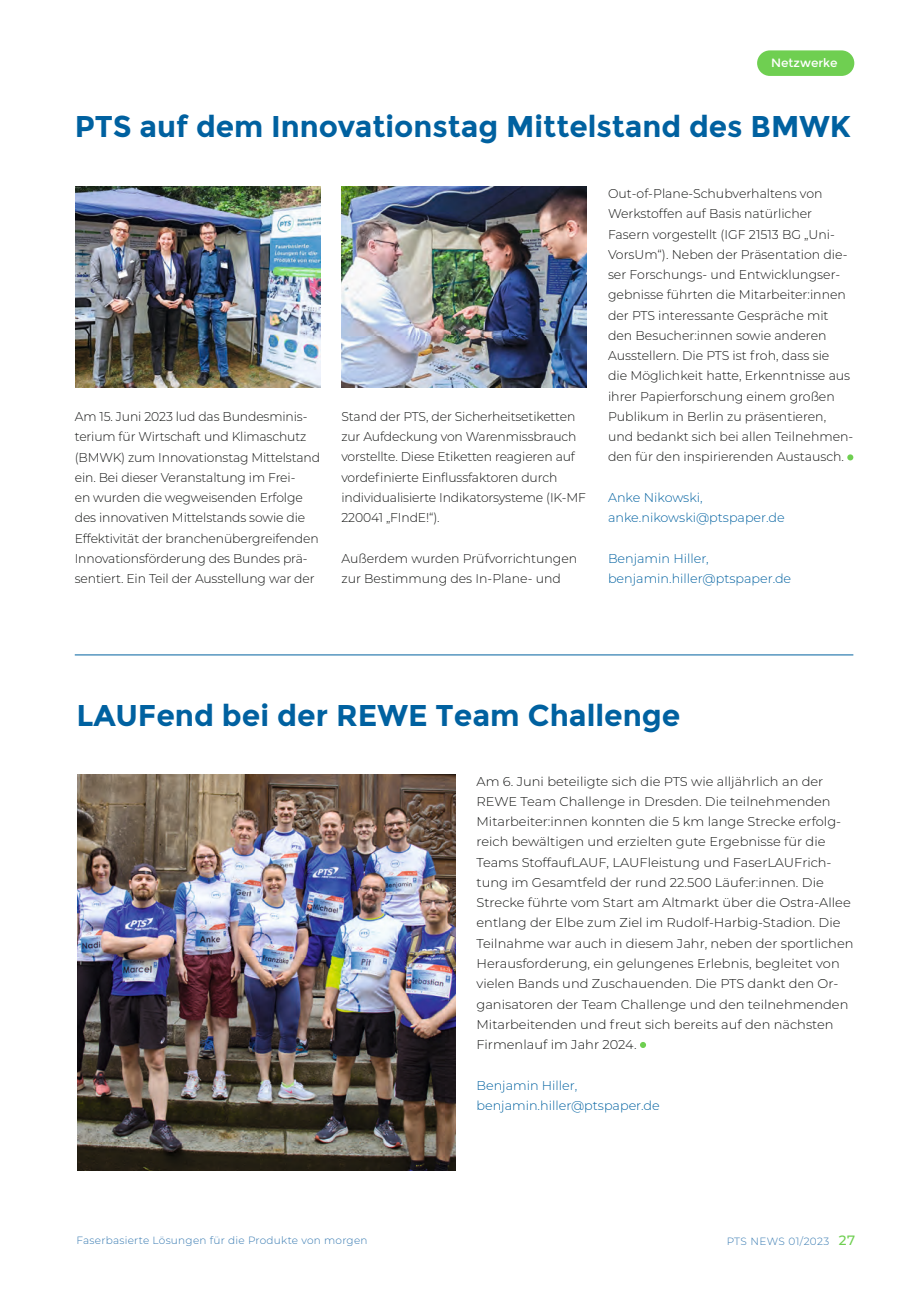
<style>
.page{position:relative;width:919px;height:1289px;background:#fff}
.page>*{position:absolute;margin:0;border:0;box-sizing:border-box;transform-origin:0 0}
.t1{font:700 30px "Montserrat";color:#0061a0}
.t2{font:300 12.75px/20.2px "Montserrat";color:#131413}
.t3{font:300 12.75px/20.2px "Montserrat";color:#0061a0}
.t4{font:12px "Montserrat";color:#fff}
.t5{font:300 10.5px "Montserrat";letter-spacing:.025em;color:#3578b0}
.s1{font-weight:500;font-size:13.5px;color:#6fcf51}
</style>
<div class="page">
<div style="left:757px;top:50px;width:97px;height:26px;background:#6fcf51;border-radius:13px"></div>
<hr style="left:75px;top:654px;width:778px;height:1px;background:#0061a0">
<svg style="left:847px;top:454px;width:6px;height:6px"></svg>
<img style="left:75px;top:186px;width:245px;height:201px">
<img style="left:341px;top:186px;width:245px;height:201px">
<img style="left:77px;top:774px;width:379px;height:396px">
<svg style="left:640px;top:1042px;width:6px;height:5px"></svg>
<p class="t4" style="left:771px;top:56px;width:68px">Netzwerke</p>
<h1 class="t1" style="left:75px;top:109px;width:777px">PTS auf dem Innovationstag Mittelstand des BMWK</h1>
<p class="t2" style="left:75px;top:406px;width:247px">Am 15. Juni 2023 lud das Bundesminis&shy;terium für Wirtschaft und Klimaschutz (BMWK) zum Innovationstag Mittelstand ein. Bei dieser Veranstaltung im Frei-<br>en wurden die wegweisenden Erfolge des innovativen Mittelstands sowie die Effektivität der branchenübergreifenden Innovationsförderung des Bundes prä&shy;sentiert. Ein Teil der Ausstellung war der</p>
<p class="t2" style="left:341px;top:406px;width:246px">Stand der PTS, der Sicherheitsetiketten zur Aufdeckung von Warenmissbrauch vorstellte. Diese Etiketten reagieren auf vordefinierte Einflussfaktoren durch individualisierte Indikatorsysteme (IK-MF 220041 „FIndE!“).</p>
<p class="t2" style="left:341px;top:547px;width:237px">Außerdem wurden Prüfvorrichtungen zur Bestimmung des In-Plane- und</p>
<p class="t2" style="left:608px;top:183px;width:247px">Out-of-Plane-Schubverhaltens von Werkstoffen auf Basis natürlicher Fasern vorgestellt (IGF 21513 BG „Uni-VorsUm“). Neben der Präsentation die&shy;ser Forschungs- und Entwicklungser&shy;gebnisse führten die Mitarbeiter:innen der PTS interessante Gespräche mit den Besucher:innen sowie anderen Ausstellern. Die PTS ist froh, dass sie<br>die Möglichkeit hatte, Erkenntnisse aus ihrer Papierforschung einem großen Publikum in Berlin zu präsentieren, und bedankt sich bei allen Teilnehmen&shy;den für den inspirierenden Austausch.</p>
<p class="t3" style="left:608px;top:487px;width:178px">Anke Nikowski, anke.nikowski@ptspaper.de</p>
<p class="t3" style="left:608px;top:547px;width:185px">Benjamin Hiller, benjamin.hiller@ptspaper.de</p>
<h1 class="t1" style="left:77px;top:698px;width:605px">LAUFend bei der REWE Team Challenge</h1>
<p class="t2" style="left:476px;top:770px;width:378px">Am 6. Juni beteiligte sich die PTS wie alljährlich an der REWE Team Challenge in Dresden. Die teilnehmenden Mitarbeiter:innen konnten die 5 km lange Strecke erfolg&shy;reich bewältigen und erzielten gute Ergebnisse für die Teams StoffaufLAUF, LAUFleistung und FaserLAUFrich&shy;tung im Gesamtfeld der rund 22.500 Läufer:innen. Die Strecke führte vom Start am Altmarkt über die Ostra-Allee entlang der Elbe zum Ziel im Rudolf-Harbig-Stadion. Die Teilnahme war auch in diesem Jahr, neben der sportlichen Herausforderung, ein gelungenes Erlebnis, begleitet von vielen Bands und Zuschauenden. Die PTS dankt den Or&shy;ganisatoren der Team Challenge und den teilnehmenden Mitarbeitenden und freut sich bereits auf den nächsten Firmenlauf im Jahr 2024.</p>
<p class="t3" style="left:476px;top:1074px;width:185px">Benjamin Hiller, benjamin.hiller@ptspaper.de</p>
<p class="t5" style="left:77px;top:1232px;width:292px">Faserbasierte Lösungen für die Produkte von morgen</p>
<p class="t5" style="left:726px;top:1233px;width:130px">PTS NEWS 01/2023 <span class="s1">27</span></p>
</div>
